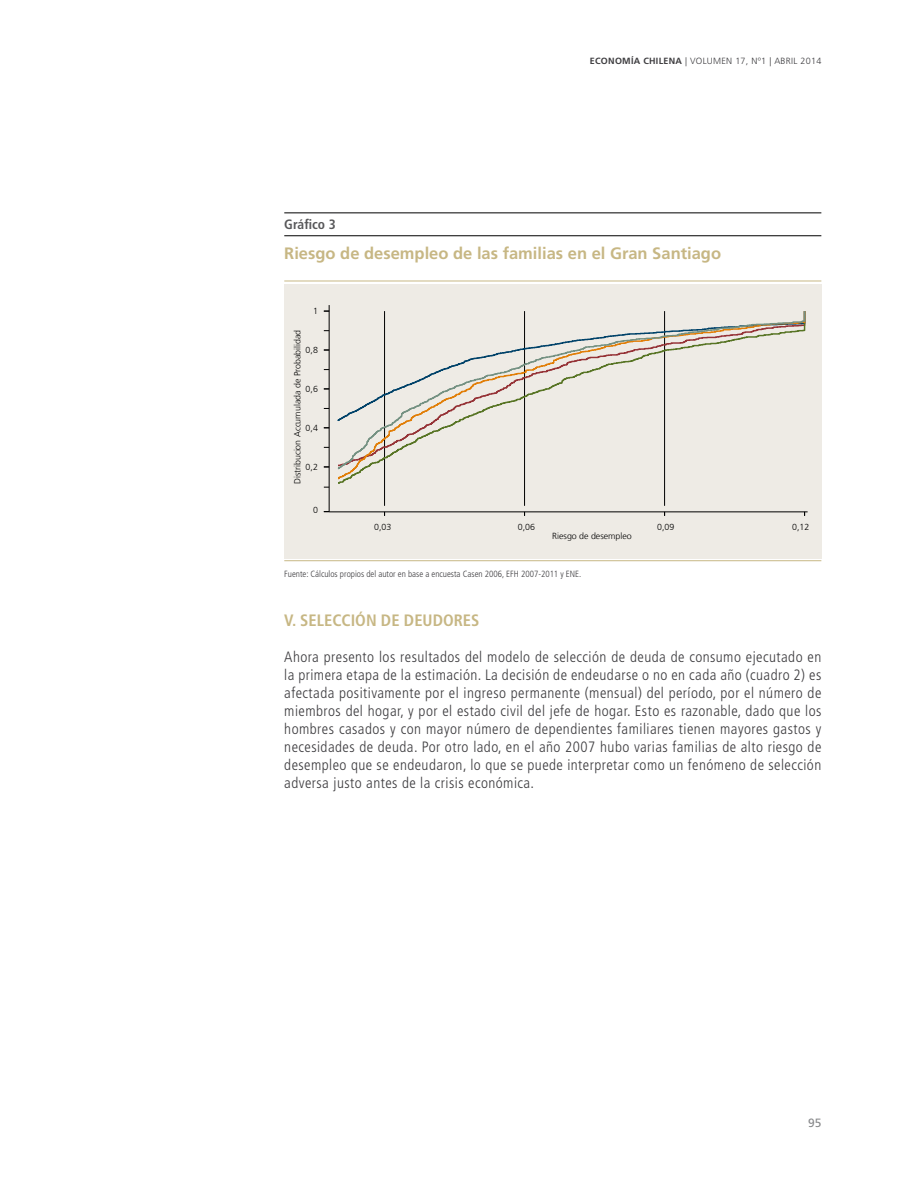
<style>
.page{position:relative;width:915px;height:1191px;background:#fff}
.page>*{position:absolute;margin:0;border:0;box-sizing:border-box;transform-origin:0 0}
.t1{font:700 16.5px "Frutiger LT Std";color:#c7b784}
.t2{font:700 condensed 16.5px "Frutiger LT Std";color:#c7b784}
.t3{font:300 condensed 15px/18px "Frutiger LT Std";letter-spacing:.03em;color:#3e3d40;text-align:justify}
.t4{font:700 condensed 13.5px "Frutiger LT Std";color:#58585a}
.t5{font:12px "Frutiger LT Std";color:#87888a}
.t6{font:300 condensed 9px "Frutiger LT Std";color:#3e3d40}
.t7{font:300 9px "Frutiger LT Std";letter-spacing:.03em;color:#3e3d40}
.t8{font:300 8.85px "Frutiger LT";color:#000}
.s1{font-weight:700}
</style>
<div class="page">
<svg style="left:284px;top:280px;width:537px;height:282px"></svg>
<div style="left:284px;top:284px;width:537px;height:274px;background:#eeebe5"></div>
<hr style="left:284px;top:213px;width:537px;height:1px;background:#000">
<hr style="left:284px;top:235px;width:537px;height:1px;background:#000">
<hr style="left:284px;top:281px;width:537px;height:1px;background:#c7b784">
<hr style="left:384px;top:311px;width:1px;height:195px;background:#000">
<hr style="left:524px;top:311px;width:1px;height:195px;background:#000">
<hr style="left:664px;top:311px;width:1px;height:195px;background:#000">
<svg style="left:337px;top:311px;width:468px;height:159px"></svg>
<hr style="left:328px;top:305px;width:1px;height:207px;background:#000">
<hr style="left:329px;top:511px;width:478px;height:1px;background:#000">
<hr style="left:284px;top:560px;width:537px;height:1px;background:#c7b784">
<p class="t7" style="left:589px;top:56px;width:233px"><span class="s1">ECONOMÍA CHILENA</span> | VOLUMEN 17, Nº1 | ABRIL 2014</p>
<p class="t4" style="left:284px;top:217px;width:53px">Gráfico 3</p>
<p class="t1" style="left:284px;top:243px;width:438px">Riesgo de desempleo de las familias en el Gran Santiago</p>
<p class="t8" style="left:313px;top:306px;width:6px">1</p>
<p class="t8" style="left:292px;top:484px;width:156px;rotate:-90deg">Distribucion Accumulada de Probabilidad</p>
<p class="t8" style="left:305px;top:345px;width:14px">0,8</p>
<p class="t8" style="left:305px;top:384px;width:14px">0,6</p>
<p class="t8" style="left:305px;top:423px;width:14px">0,4</p>
<p class="t8" style="left:305px;top:462px;width:14px">0,2</p>
<p class="t8" style="left:313px;top:505px;width:6px">0</p>
<p class="t8" style="left:374px;top:522px;width:19px">0,03</p>
<p class="t8" style="left:517px;top:522px;width:19px">0,06</p>
<p class="t8" style="left:657px;top:522px;width:19px">0,09</p>
<p class="t8" style="left:791px;top:522px;width:19px">0,12</p>
<p class="t8" style="left:552px;top:531px;width:81px">Riesgo de desempleo</p>
<p class="t6" style="left:284px;top:568px;width:298px">Fuente: Cálculos propios del autor en base a encuesta Casen 2006, EFH 2007-2011 y ENE.</p>
<p class="t2" style="left:284px;top:610px;width:197px">V. SELECCIÓN DE DEUDORES</p>
<p class="t3" style="left:284px;top:648px;width:538px">Ahora presento los resultados del modelo de selección de deuda de consumo ejecutado en la primera etapa de la estimación. La decisión de endeudarse o no en cada año (cuadro 2) es afectada positivamente por el ingreso permanente (mensual) del período, por el número de miembros del hogar, y por el estado civil del jefe de hogar. Esto es razonable, dado que los hombres casados y con mayor número de dependientes familiares tienen mayores gastos y necesidades de deuda. Por otro lado, en el año 2007 hubo varias familias de alto riesgo de desempleo que se endeudaron, lo que se puede interpretar como un fenómeno de selección adversa justo antes de la crisis económica.</p>
<p class="t5" style="left:807px;top:1116px;width:15px">95</p>
</div>
